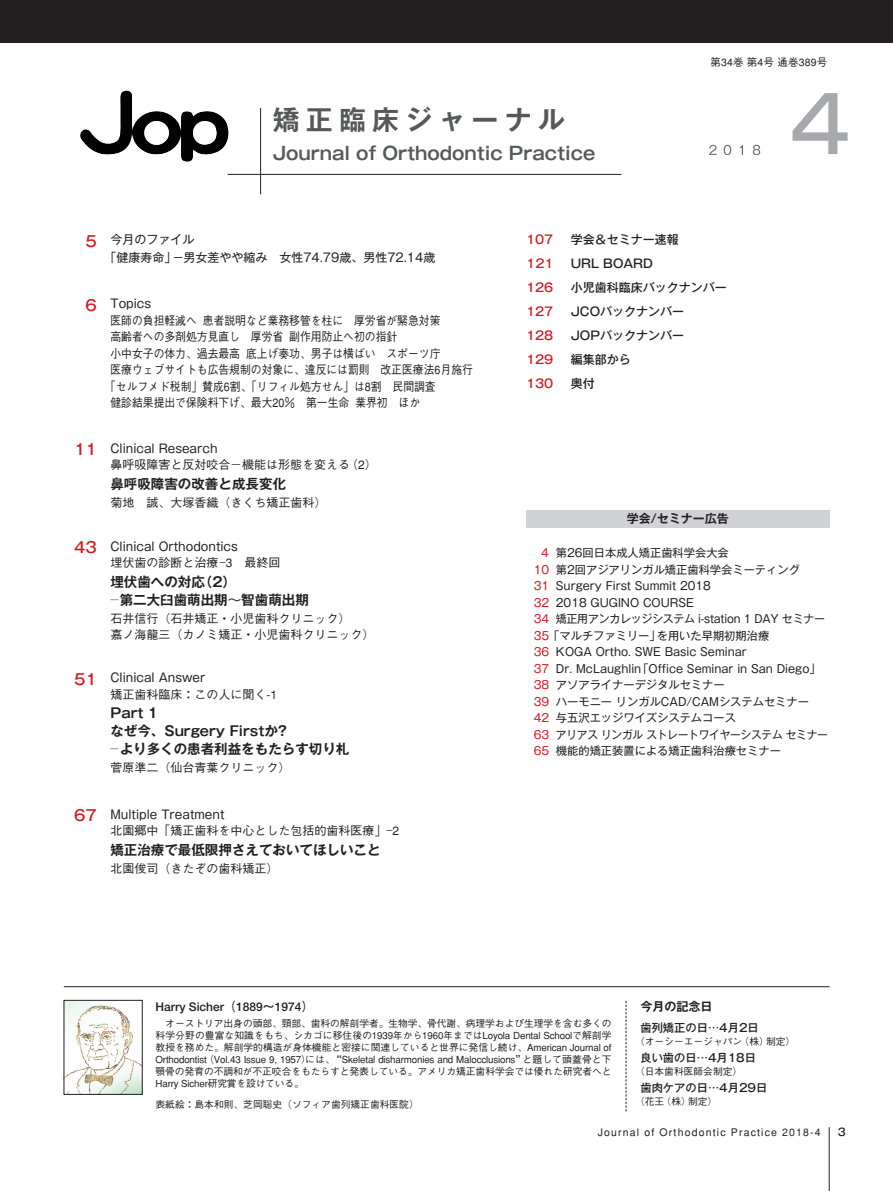
<style>
.page{position:relative;width:893px;height:1191px;background:#fff}
.page>*{position:absolute;margin:0;border:0;box-sizing:border-box;transform-origin:0 0}
.t1{font:500 77.4px "Shin Go";color:#a8a9ad}
.t2{font:27px "Gothic MB101 De B";letter-spacing:.23em;color:#57585a}
.t3{font:18px "Gothic MB101 De B";color:#57585a}
.t4{font:13.5px/18px "Gothic MB101 De B";color:#231f20}
.t5{font:500 12px "Gothic BBB";color:#231f20;scale:.9 1}
.t6{font:500 12px/16.5px "Gothic BBB";color:#231f20}
.t7{font:12px/18px "Gothic MB101";color:#231f20}
.t8{font:500 12px "Gothic MB101";color:#231f20}
.t9{font:700 12px "Futo Go B101";color:#231f20}
.t10{font:500 12px "Gothic MB101";color:#d8171f}
.t11{font:12px "Gothic MB101 De B";color:#231f20}
.t12{font:700 12px "Gothic MB101 Pro De";color:#231f20}
.t13{font:11.25px/16.5px "Gothic MB101";color:#231f20}
.t14{font:500 11.25px "Gothic MB101 Pro";color:#231f20}
.t15{font:500 10.5px "Gothic BBB";letter-spacing:.11em;color:#231f20}
.t16{font:500 10.5px "Gothic BBB";letter-spacing:.015em;color:#231f20}
.t17{font:500 10.5px "Gothic MB101";color:#231f20}
.t18{font:500 9.75px/12px "Gothic BBB";letter-spacing:-.005em;color:#231f20;text-align:justify}
.s1{font-weight:500;font-size:15px;color:#d8171f}
.s2{font-family:"Gothic BBB";font-weight:500}
.s3{font-family:"Shin Go Pro"}
.s4{color:#d8171f}
</style>
<div class="page">
<hr style="left:829px;top:1127px;width:1px;height:64px;background:#231f20">
<div style="left:0;top:0;width:893px;height:43px;background:#231f20"></div>
<div style="left:526px;top:510px;width:303px;height:17px;background:#d1d2d4"></div>
<svg style="left:709px;top:145px;width:51px;height:10px"></svg>
<img style="left:80px;top:90px;width:149px;height:72px">
<hr style="left:64px;top:986px;width:766px;height:1px;background:#231f20">
<hr style="left:260px;top:108px;width:1px;height:86px;background:#231f20">
<hr style="left:228px;top:174px;width:393px;height:1px;background:#231f20">
<img style="left:66px;top:1002px;width:74px;height:90px">
<svg style="left:626px;top:1001px;width:1px;height:110px"></svg>
<h2 class="t2" style="left:273px;top:100px;width:294px">矯正臨床ジャーナル</h2>
<h3 class="t3" style="left:273px;top:140px;width:324px">Journal of Orthodontic Practice</h3>
<p class="t16" style="left:710px;top:56px;width:118px">第34巻第4号通巻389号</p>
<h1 class="t1" style="left:791px;top:74px;width:60px">4</h1>
<p class="t7" style="left:104px;top:230px;width:332px;text-indent:-19px"><span class="s1">5</span> 今月のファイル<br>「健康寿命」<span class="s2">−</span>男女差やや縮み 女性74.79歳、男性72.14歳</p>
<p class="t7" style="left:86px;top:293px;width:67px"><span class="s1">6</span> Topics</p>
<p class="t5" style="left:110px;top:313px;width:368px">医師の負担軽減へ患者説明など業務移管を柱に 厚労省が緊急対策</p>
<p class="t5" style="left:110px;top:330px;width:320px">高齢者への多剤処方見直し 厚労省副作用防止へ初の指針</p>
<p class="t5" style="left:110px;top:346px;width:368px">小中女子の体力、過去最高底上げ奏功、男子は横ばい スポーツ庁</p>
<p class="t5" style="left:110px;top:363px;width:404px">医療ウェブサイトも広告規制の対象に、違反には罰則 改正医療法6月施行</p>
<p class="t5" style="left:105px;top:379px;width:369px">「セルフメド税制」賛成6割、「リフィル処方せん」は8割 民間調査</p>
<p class="t5" style="left:110px;top:396px;width:346px">健診結果提出で保険料下げ、最大20％ 第一生命業界初 ほか</p>
<p class="t7" style="left:74px;top:438px;width:145px"><span class="s1">11</span> Clinical Research</p>
<p class="t6" style="left:110px;top:457px;width:268px">鼻呼吸障害と反対咬合— 機能は形態を変える（2）</p>
<h3 class="t4" style="left:110px;top:473px;width:177px">鼻呼吸障害の改善と成長変化</h3>
<p class="t6" style="left:110px;top:494px;width:217px">菊地 誠、大塚香織（きくち矯正歯科）</p>
<p class="t7" style="left:74px;top:536px;width:165px"><span class="s1">43</span> Clinical Orthodontics</p>
<p class="t6" style="left:110px;top:555px;width:172px">埋伏歯の診断と治療—3 最終回</p>
<h3 class="t4" style="left:110px;top:571px;width:200px">埋伏歯への対応（2）<br>—第二大臼歯萌出期<span class="s3">～</span>智歯萌出期</h3>
<p class="t6" style="left:110px;top:610px;width:266px">石井信行（石井矯正・小児歯科クリニック）<br>嘉ノ海龍三（カノミ矯正・小児歯科クリニック）</p>
<p class="t7" style="left:74px;top:668px;width:133px"><span class="s1">51</span> Clinical Answer</p>
<p class="t6" style="left:110px;top:686px;width:168px">矯正歯科臨床：この人に聞く-1</p>
<h3 class="t4" style="left:110px;top:703px;width:240px">Part 1<br>なぜ今、Surgery Firstか?<br>—より多くの患者利益をもたらす切り札</h3>
<p class="t6" style="left:110px;top:760px;width:181px">菅原準二（仙台青葉クリニック）</p>
<p class="t7" style="left:74px;top:804px;width:152px"><span class="s1">67</span> Multiple Treatment</p>
<p class="t6" style="left:110px;top:822px;width:290px">北園郷中「矯正歯科を中心とした包括的歯科医療」—2</p>
<h3 class="t4" style="left:110px;top:839px;width:271px">矯正治療で最低限押さえておいてほしいこと</h3>
<p class="t6" style="left:110px;top:860px;width:169px">北園俊司（きたぞの歯科矯正）</p>
<p class="t10" style="left:526px;top:231px;width:29px">107</p>
<p class="t8" style="left:571px;top:231px;width:109px">学会＆セミナー速報</p>
<p class="t10" style="left:526px;top:255px;width:29px">121</p>
<p class="t8" style="left:571px;top:255px;width:83px">URL BOARD</p>
<p class="t10" style="left:526px;top:279px;width:29px">126</p>
<p class="t8" style="left:571px;top:279px;width:158px">小児歯科臨床バックナンバー</p>
<p class="t10" style="left:526px;top:303px;width:29px">127</p>
<p class="t8" style="left:571px;top:303px;width:115px">JCOバックナンバー</p>
<p class="t10" style="left:526px;top:327px;width:29px">128</p>
<p class="t8" style="left:571px;top:327px;width:115px">JOPバックナンバー</p>
<p class="t10" style="left:526px;top:351px;width:29px">129</p>
<p class="t8" style="left:571px;top:351px;width:61px">編集部から</p>
<p class="t10" style="left:526px;top:375px;width:29px">130</p>
<p class="t8" style="left:571px;top:375px;width:25px">奥付</p>
<p class="t11" style="left:627px;top:510px;width:103px">学会/セミナー広告</p>
<p class="t13" style="left:534px;top:544px;width:296px;text-indent:7px"><span class="s4">4</span> 第26回日本成人矯正歯科学会大会<br><span class="s4">10</span> 第2回アジアリンガル矯正歯科学会ミーティング<br><span class="s4">31</span> Surgery First Summit 2018<br><span class="s4">32</span> 2018 GUGINO COURSE<br><span class="s4">34</span> 矯正用アンカレッジシステム i-station 1 DAY セミナー<br><span class="s4">35</span>「マルチファミリー」を用いた早期初期治療<br><span class="s4">36</span> KOGA Ortho. SWE Basic Seminar<br><span class="s4">37</span> Dr. McLaughlin「Office Seminar in San Diego」<br><span class="s4">38</span> アソアライナーデジタルセミナー<br><span class="s4">39</span> ハーモニーリンガルCAD/CAMシステムセミナー<br><span class="s4">42</span> 与五沢エッジワイズシステムコース<br><span class="s4">63</span> アリアスリンガルストレートワイヤーシステムセミナー<br><span class="s4">65</span> 機能的矯正装置による矯正歯科治療セミナー</p>
<p class="t9" style="left:156px;top:999px;width:159px">Harry Sicher（1889〜1974）</p>
<p class="t18" style="left:156px;top:1018px;width:458px;text-indent:10px">オーストリア出身の頭部、頸部、歯科の解剖学者。生物学、骨代謝、病理学および生理学を含む多くの科学分野の豊富な知識をもち、シカゴに移住後の1939年から1960年まではLoyola Dental Schoolで解剖学教授を務めた。解剖学的構造が身体機能と密接に関連していると世界に発信し続け、American Journal of Orthodontist（Vol.43 Issue 9, 1957）には、“Skeletal disharmonies and Malocclusions”と題して頭蓋骨と下顎骨の発育の不調和が不正咬合をもたらすと発表している。アメリカ矯正歯科学会では優れた研究者へとHarry Sicher研究賞を設けている。</p>
<p class="t18" style="left:156px;top:1099px;width:265px">表紙絵：島本和則、芝岡聡史（ソフィア歯列矯正歯科医院）</p>
<p class="t12" style="left:640px;top:996px;width:73px">今月の記念日</p>
<p class="t14" style="left:640px;top:1018px;width:120px">歯列矯正の日…4月2日</p>
<p class="t18" style="left:635px;top:1036px;width:162px">（オーシーエージャパン（株）制定）</p>
<p class="t14" style="left:640px;top:1048px;width:117px">良い歯の日…4月18日</p>
<p class="t18" style="left:635px;top:1066px;width:109px">（日本歯科医師会制定）</p>
<p class="t14" style="left:640px;top:1078px;width:128px">歯肉ケアの日…4月29日</p>
<p class="t18" style="left:635px;top:1096px;width:84px">（花王（株）制定）</p>
<p class="t15" style="left:598px;top:1125px;width:224px">Journal of Orthodontic Practice 2018-4</p>
<p class="t17" style="left:838px;top:1125px;width:9px">3</p>
</div>
